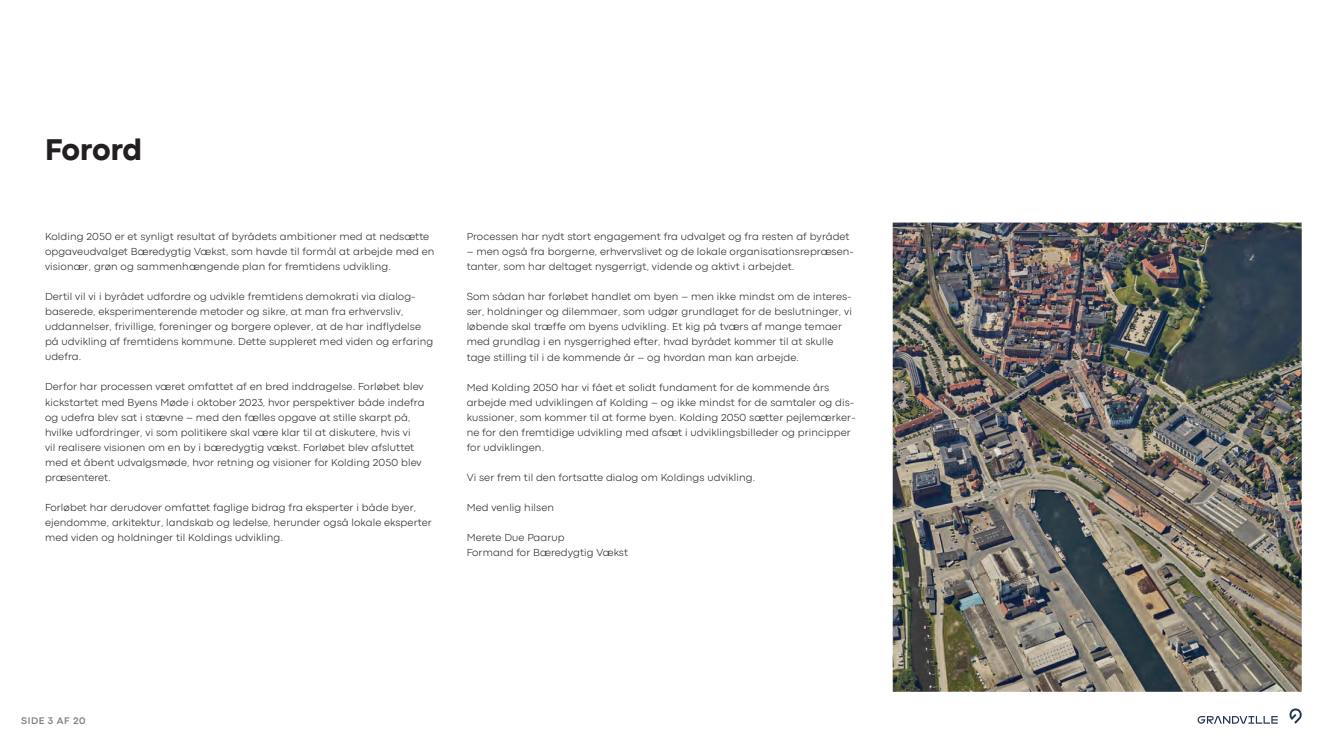
<style>
.page{position:relative;width:1323px;height:745px;background:#fff}
.page>*{position:absolute;margin:0;border:0;box-sizing:border-box;transform-origin:0 0}
.t1{font:800 31.25px "Codec Pro";letter-spacing:-.015em;color:#231f20}
.t2{font:300 10.62px/15px "Codec Pro";letter-spacing:.01em;color:#231f20}
.t3{font:700 10px "Codec Pro";letter-spacing:.05em;color:#867f7c}
</style>
<div class="page">
<img style="left:893px;top:222px;width:409px;height:469px">
<svg style="left:1197px;top:716px;width:81px;height:7px"></svg>
<svg style="left:1289px;top:708px;width:13px;height:15px"></svg>
<h1 class="t1" style="left:45px;top:130px;width:99px">Forord</h1>
<p class="t2" style="left:45px;top:229px;width:391px">Kolding 2050 er et synligt resultat af byrådets ambitioner med at nedsætte opgaveudvalget Bæredygtig Vækst, som havde til formål at arbejde med en visionær, grøn og sammenhængende plan for fremtidens udvikling.</p>
<p class="t2" style="left:45px;top:289px;width:390px">Dertil vil vi i byrådet udfordre og udvikle fremtidens demokrati via dialog&shy;baserede, eksperimenterende metoder og sikre, at man fra erhvervsliv, uddannelser, frivillige, foreninger og borgere oplever, at de har indflydelse på udvikling af fremtidens kommune. Dette suppleret med viden og erfaring udefra.</p>
<p class="t2" style="left:45px;top:379px;width:381px">Derfor har processen været omfattet af en bred inddragelse. Forløbet blev kickstartet med Byens Møde i oktober 2023, hvor perspektiver både indefra og udefra blev sat i stævne – med den fælles opgave at stille skarpt på, hvilke udfordringer, vi som politikere skal være klar til at diskutere, hvis vi<br>vil realisere visionen om en by i bæredygtig vækst. Forløbet blev afsluttet med et åbent udvalgsmøde, hvor retning og visioner for Kolding 2050 blev præsenteret.</p>
<p class="t2" style="left:45px;top:499px;width:388px">Forløbet har derudover omfattet faglige bidrag fra eksperter i både byer, ejendomme, arkitektur, landskab og ledelse, herunder også lokale eksperter med viden og holdninger til Koldings udvikling.</p>
<p class="t2" style="left:467px;top:229px;width:384px">Processen har nydt stort engagement fra udvalget og fra resten af byrådet</p>
<p class="t2" style="left:467px;top:244px;width:389px">– men også fra borgerne, erhvervslivet og de lokale organisationsrepræsen&shy;tanter, som har deltaget nysgerrigt, vidende og aktivt i arbejdet.</p>
<p class="t2" style="left:467px;top:289px;width:387px">Som sådan har forløbet handlet om byen – men ikke mindst om de interes&shy;ser, holdninger og dilemmaer, som udgør grundlaget for de beslutninger, vi løbende skal træffe om byens udvikling. Et kig på tværs af mange temaer med grundlag i en nysgerrighed efter, hvad byrådet kommer til at skulle tage stilling til i de kommende år – og hvordan man kan arbejde.</p>
<p class="t2" style="left:467px;top:379px;width:391px">Med Kolding 2050 har vi fået et solidt fundament for de kommende års arbejde med udviklingen af Kolding – og ikke mindst for de samtaler og dis&shy;kussioner, som kommer til at forme byen. Kolding 2050 sætter pejlemærker&shy;ne for den fremtidige udvikling med afsæt i udviklingsbilleder og principper for udviklingen.</p>
<p class="t2" style="left:467px;top:469px;width:290px">Vi ser frem til den fortsatte dialog om Koldings udvikling.</p>
<p class="t2" style="left:467px;top:499px;width:89px">Med venlig hilsen</p>
<p class="t2" style="left:467px;top:529px;width:163px">Merete Due Paarup<br>Formand for Bæredygtig Vækst</p>
<p class="t3" style="left:21px;top:714px;width:66px">SIDE 3 AF 20</p>
</div>
